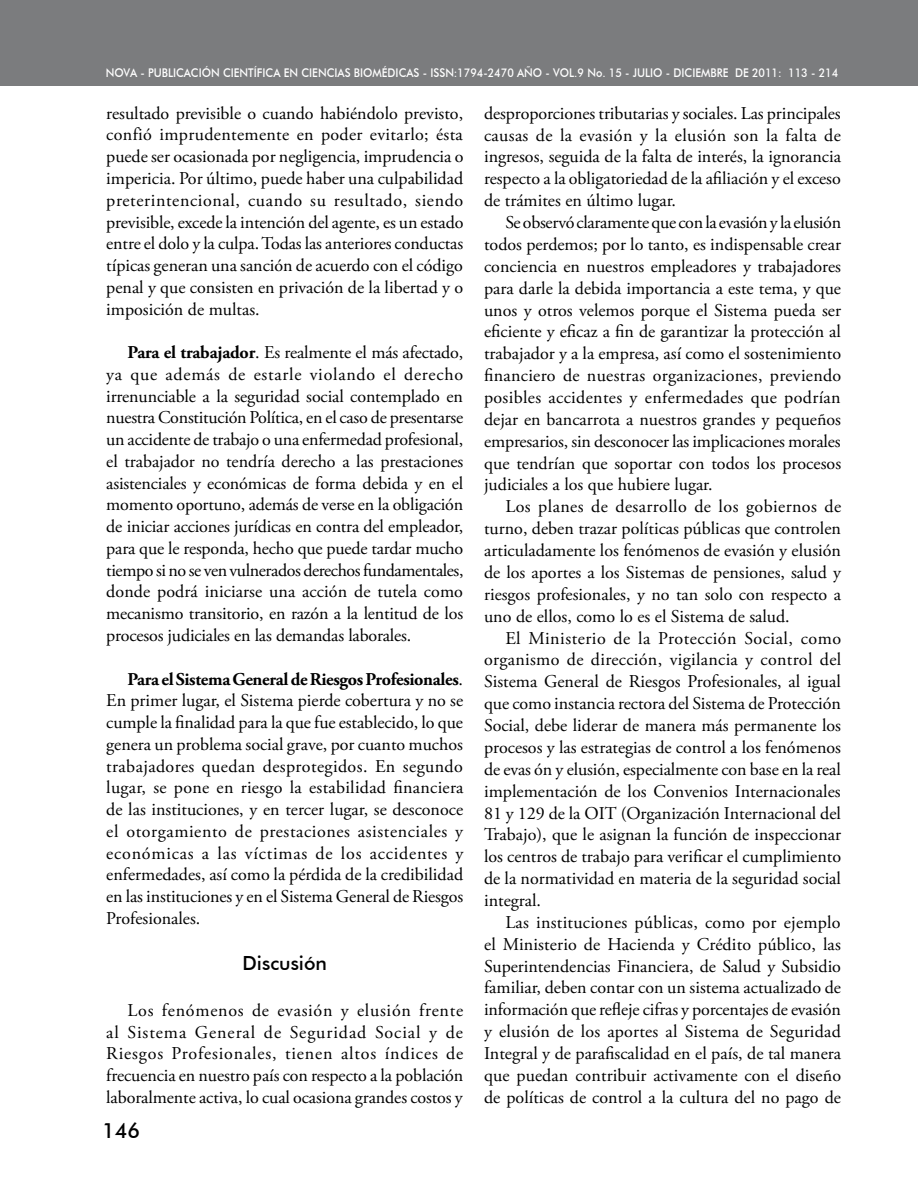
<style>
.page{position:relative;width:918px;height:1188px;background:#fff}
.page>*{position:absolute;margin:0;border:0;box-sizing:border-box;transform-origin:0 0}
.t1{font:500 21px "Futura BT";color:#000}
.t2{font:500 19.5px "Futura BT";color:#000}
.t3{font:18px/21.9px "Adobe Garamond Pro";color:#000;text-align:justify}
.t4{font:500 12px "Futura BT";color:#fff;scale:.9 1}
.s1{font-weight:700}
</style>
<div class="page">
<div style="left:0;top:0;width:918px;height:86px;background:#7b7c7e"></div>
<p class="t4" style="left:106px;top:66px;width:646px">NOVA - PUBLICACIÓN CIENTÍFICA EN CIENCIAS BIOMÉDICAS - ISSN:1794-2470 AÑO - VOL.9 NO. 15 - JULIO - DICIE</p>
<p class="t4" style="left:701px;top:66px;width:154px">MBRE DE 2011: 113 - 214</p>
<p class="t3" style="left:106px;top:103px;width:359px">resultado previsible o cuando habiéndolo previsto, confió imprudentemente en poder evitarlo; ésta puede ser ocasionada por negligencia, imprudencia o impericia. Por último, puede haber una culpabilidad preterintencional, cuando su resultado, siendo previsible, excede la intención del agente, es un estado entre el dolo y la culpa. Todas las anteriores conductas típicas generan una sanción de acuerdo con el código penal y que consisten en privación de la libertad y o imposición de multas.</p>
<p class="t3" style="left:106px;top:342px;width:359px;text-indent:21px"><span class="s1">Para el trabajador</span>. Es realmente el más afectado, ya que además de estarle violando el derecho irrenunciable a la seguridad social contemplado en nuestra Constitución Política, en el caso de presentarse un accidente de trabajo o una enfermedad profesional, el trabajador no tendría derecho a las prestaciones asistenciales y económicas de forma debida y en el momento oportuno, además de verse en la obligación de iniciar acciones jurídicas en contra del empleador, para que le responda, hecho que puede tardar mucho tiempo si no se ven vulnerados derechos fundamentales, donde podrá iniciarse una acción de tutela como mecanismo transitorio, en razón a la lentitud de los procesos judiciales en las demandas laborales.</p>
<p class="t3" style="left:106px;top:669px;width:359px;text-indent:21px"><span class="s1">Para el Sistema General de Riesgos Profesionales</span>.<br>En primer lugar, el Sistema pierde cobertura y no se cumple la finalidad para la que fue establecido, lo que genera un problema social grave, por cuanto muchos trabajadores quedan desprotegidos. En segundo lugar, se pone en riesgo la estabilidad financiera de las instituciones, y en tercer lugar, se desconoce el otorgamiento de prestaciones asistenciales y económicas a las víctimas de los accidentes y enfermedades, así como la pérdida de la credibilidad en las instituciones y en el Sistema General de Riesgos Profesionales.</p>
<p class="t2" style="left:243px;top:951px;width:86px">DISCUSIÓN</p>
<p class="t3" style="left:106px;top:1000px;width:359px;text-indent:21px">Los fenómenos de evasión y elusión frente al Sistema General de Seguridad Social y de Riesgos Profesionales, tienen altos índices de frecuencia en nuestro país con respecto a la población laboralmente activa, lo cual ocasiona grandes costos y</p>
<p class="t1" style="left:102px;top:1118px;width:40px">146</p>
<p class="t3" style="left:484px;top:103px;width:358px">desproporciones tributarias y sociales. Las principales causas de la evasión y la elusión son la falta de ingresos, seguida de la falta de interés, la ignorancia respecto a la obligatoriedad de la afiliación y el exceso de trámites en último lugar.</p>
<p class="t3" style="left:484px;top:212px;width:359px;text-indent:21px">Se observó claramente que con la evasión y la elusión todos perdemos; por lo tanto, es indispensable crear conciencia en nuestros empleadores y trabajadores para darle la debida importancia a este tema, y que unos y otros velemos porque el Sistema pueda ser eficiente y eficaz a fin de garantizar la protección al trabajador y a la empresa, así como el sostenimiento financiero de nuestras organizaciones, previendo posibles accidentes y enfermedades que podrían dejar en bancarrota a nuestros grandes y pequeños empresarios, sin desconocer las implicaciones morales que tendrían que soportar con todos los procesos judiciales a los que hubiere lugar.</p>
<p class="t3" style="left:484px;top:496px;width:359px;text-indent:21px">Los planes de desarrollo de los gobiernos de turno, deben trazar políticas públicas que controlen articuladamente los fenómenos de evasión y elusión de los aportes a los Sistemas de pensiones, salud y riesgos profesionales, y no tan solo con respecto a uno de ellos, como lo es el Sistema de salud.</p>
<p class="t3" style="left:484px;top:628px;width:359px;text-indent:21px">El Ministerio de la Protección Social, como organismo de dirección, vigilancia y control del Sistema General de Riesgos Profesionales, al igual que como instancia rectora del Sistema de Protección Social, debe liderar de manera más permanente los procesos y las estrategias de control a los fenómenos de evas ón y elusión, especialmente con base en la real implementación de los Convenios Internacionales 81 y 129 de la OIT (Organización Internacional del Trabajo), que le asignan la función de inspeccionar los centros de trabajo para verificar el cumplimiento de la normatividad en materia de la seguridad social integral.</p>
<p class="t3" style="left:484px;top:912px;width:359px;text-indent:21px">Las instituciones públicas, como por ejemplo el Ministerio de Hacienda y Crédito público, las Superintendencias Financiera, de Salud y Subsidio familiar, deben contar con un sistema actualizado de información que refleje cifras y porcentajes de evasión y elusión de los aportes al Sistema de Seguridad Integral y de parafiscalidad en el país, de tal manera que puedan contribuir activamente con el diseño de políticas de control a la cultura del no pago de</p>
</div>
